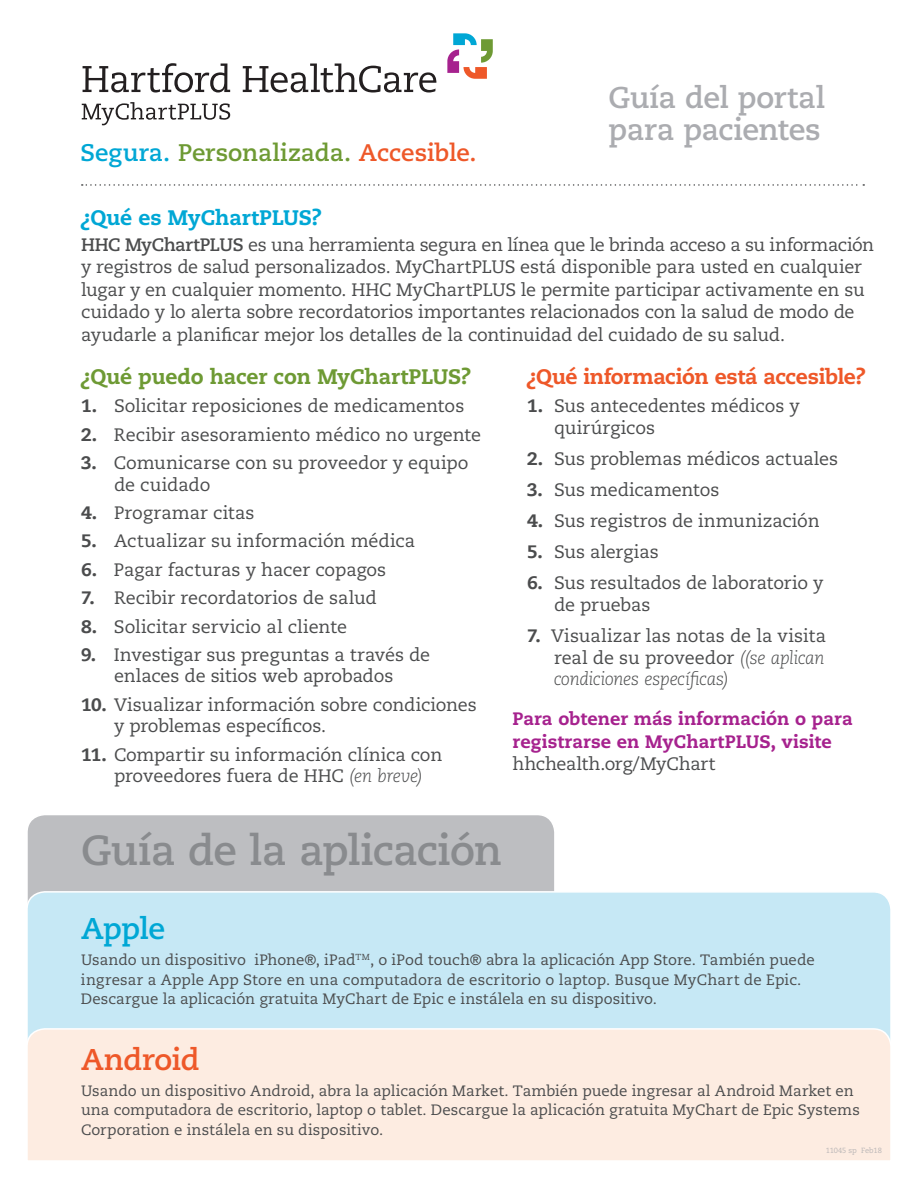
<style>
.page{position:relative;width:918px;height:1188px;background:#fff}
.page>*{position:absolute;margin:0;border:0;box-sizing:border-box;transform-origin:0 0}
.t1{font:700 42px "Caecilia LT Std";letter-spacing:-.02em;color:#898b8e}
.t2{font:700 30px/31.5px "Caecilia LT Std";letter-spacing:-.015em;color:#abacb0}
.t3{font:700 30px "Caecilia LT Std";letter-spacing:-.015em;color:#ee5829}
.t4{font:700 30px "Caecilia LT Std";letter-spacing:-.02em;color:#00a7d5}
.t5{font:700 24px "Caecilia LT Std";color:#6e9a34}
.t6{font:800 21px "Caecilia LT Std";letter-spacing:-.01em;color:#6e9a34}
.t7{font:800 21px "Caecilia LT Std";letter-spacing:-.02em;color:#ee5829}
.t8{font:800 21px "Caecilia LT Std";letter-spacing:-.01em;color:#00a7d5}
.t9{font:18px/21.6px "Caecilia LT Std";letter-spacing:-.005em;color:#4b4c4d}
.t10{font:800 18px/22.5px "Caecilia LT Std";letter-spacing:.005em;color:#a6228e}
.t11{font:15px/19.5px "Caecilia LT Std";color:#4b4c4d}
.t12{font:7.5px "Caecilia LT Std";color:#a3a4a8}
.s1{color:#00a7d5}
.s2{color:#ee5829}
.s3{font-weight:700}
.s4{font-weight:800}
.s5{font-weight:300;font-style:italic}
.s6{font-weight:400;color:#4b4c4d}
</style>
<div class="page">
<div style="left:27px;top:815px;width:527px;height:75px;background:#bdbec1"></div>
<div style="left:27px;top:890px;width:864px;height:137px;background:#c6e8f5"></div>
<div style="left:27px;top:1027px;width:864px;height:133px;background:#fdece1"></div>
<svg style="left:82px;top:184px;width:782px;height:2px"></svg>
<svg style="left:82px;top:102px;width:148px;height:23px"></svg>
<svg style="left:83px;top:63px;width:147px;height:30px"></svg>
<svg style="left:243px;top:64px;width:193px;height:29px"></svg>
<svg style="left:447px;top:33px;width:46px;height:46px"></svg>
<p class="t5" style="left:80px;top:139px;width:398px"><span class="s1">Segura.</span> Personalizada. <span class="s2">Accesible.</span></p>
<p class="t2" style="left:608px;top:82px;width:218px">Guía del portal para pacientes</p>
<p class="t8" style="left:81px;top:205px;width:242px">¿Qué es MyChartPLUS?</p>
<p class="t9" style="left:81px;top:234px;width:795px;line-height:22.5px"><span class="s3">HHC MyChartPLUS</span> es una herramienta segura en línea que le brinda acceso a su información y registros de salud personalizados. MyChartPLUS está disponible para usted en cualquier lugar y en cualquier momento. HHC MyChartPLUS le permite participar activamente en su cuidado y lo alerta sobre recordatorios importantes relacionados con la salud de modo de ayudarle a planificar mejor los detalles de la continuidad del cuidado de su salud.</p>
<p class="t6" style="left:81px;top:364px;width:391px">¿Qué puedo hacer con MyChartPLUS?</p>
<p class="t9" style="left:81px;top:396px;width:385px"><span class="s4">1.</span> Solicitar reposiciones de medicamentos</p>
<p class="t9" style="left:81px;top:424px;width:402px"><span class="s4">2.</span> Recibir asesoramiento médico no urgente</p>
<p class="t9" style="left:114px;top:452px;width:356px;text-indent:-33px"><span class="s4">3.</span> Comunicarse con su proveedor y equipo de cuidado</p>
<p class="t9" style="left:81px;top:502px;width:175px"><span class="s4">4.</span> Programar citas</p>
<p class="t9" style="left:81px;top:531px;width:336px"><span class="s4">5.</span> Actualizar su información médica</p>
<p class="t9" style="left:81px;top:559px;width:307px"><span class="s4">6.</span> Pagar facturas y hacer copagos</p>
<p class="t9" style="left:81px;top:587px;width:297px"><span class="s4">7.</span> Recibir recordatorios de salud</p>
<p class="t9" style="left:81px;top:616px;width:268px"><span class="s4">8.</span> Solicitar servicio al cliente</p>
<p class="t9" style="left:81px;top:644px;width:351px;text-align:center"><span class="s4">9.</span> Investigar sus preguntas a través de enlaces de sitios web aprobados</p>
<p class="t9" style="left:114px;top:694px;width:364px;text-indent:-33px"><span class="s4">10.</span> Visualizar información sobre condiciones y problemas específicos.</p>
<p class="t9" style="left:114px;top:744px;width:330px;text-indent:-33px"><span class="s4">11.</span> Compartir su información clínica con proveedores fuera de HHC <span class="s5">(en breve)</span></p>
<p class="t7" style="left:527px;top:364px;width:340px">¿Qué información está accesible?</p>
<p class="t9" style="left:554px;top:396px;width:247px;text-indent:-27px"><span class="s4">1.</span> Sus antecedentes médicos y quirúrgicos</p>
<p class="t9" style="left:527px;top:448px;width:313px"><span class="s4">2.</span> Sus problemas médicos actuales</p>
<p class="t9" style="left:527px;top:479px;width:194px"><span class="s4">3.</span> Sus medicamentos</p>
<p class="t9" style="left:527px;top:511px;width:294px"><span class="s4">4.</span> Sus registros de inmunización</p>
<p class="t9" style="left:527px;top:542px;width:133px"><span class="s4">5.</span> Sus alergias</p>
<p class="t9" style="left:554px;top:573px;width:271px;text-indent:-27px"><span class="s4">6.</span> Sus resultados de laboratorio y de pruebas</p>
<p class="t9" style="left:554px;top:625px;width:274px;text-align:justify;text-indent:-27px"><span class="s4">7.</span> Visualizar las notas de la visita real de su proveedor <span class="s5">((se aplican condiciones específicas)</span></p>
<p class="t10" style="left:513px;top:708px;width:342px">Para obtener más información o para registrarse en MyChartPLUS, visite <span class="s6">hhchealth.org/MyChart</span></p>
<p class="t1" style="left:81px;top:826px;width:423px">Guía de la aplicación</p>
<p class="t4" style="left:81px;top:911px;width:86px">Apple</p>
<p class="t11" style="left:81px;top:951px;width:735px">Usando un dispositivo iPhone®, iPad<sup>TM</sup>, o iPod touch® abra la aplicación App Store. También puede ingresar a Apple App Store en una computadora de escritorio o laptop. Busque MyChart de Epic.<br>Descargue la aplicación gratuita MyChart de Epic e instálela en su dispositivo.</p>
<p class="t3" style="left:81px;top:1041px;width:120px">Android</p>
<p class="t11" style="left:81px;top:1081px;width:780px">Usando un dispositivo Android, abra la aplicación Market. También puede ingresar al Android Market en una computadora de escritorio, laptop o tablet. Descargue la aplicación gratuita MyChart de Epic Systems<br>Corporation e instálela en su dispositivo.</p>
<p class="t12" style="left:826px;top:1146px;width:58px">11045 sp Feb18</p>
</div>
